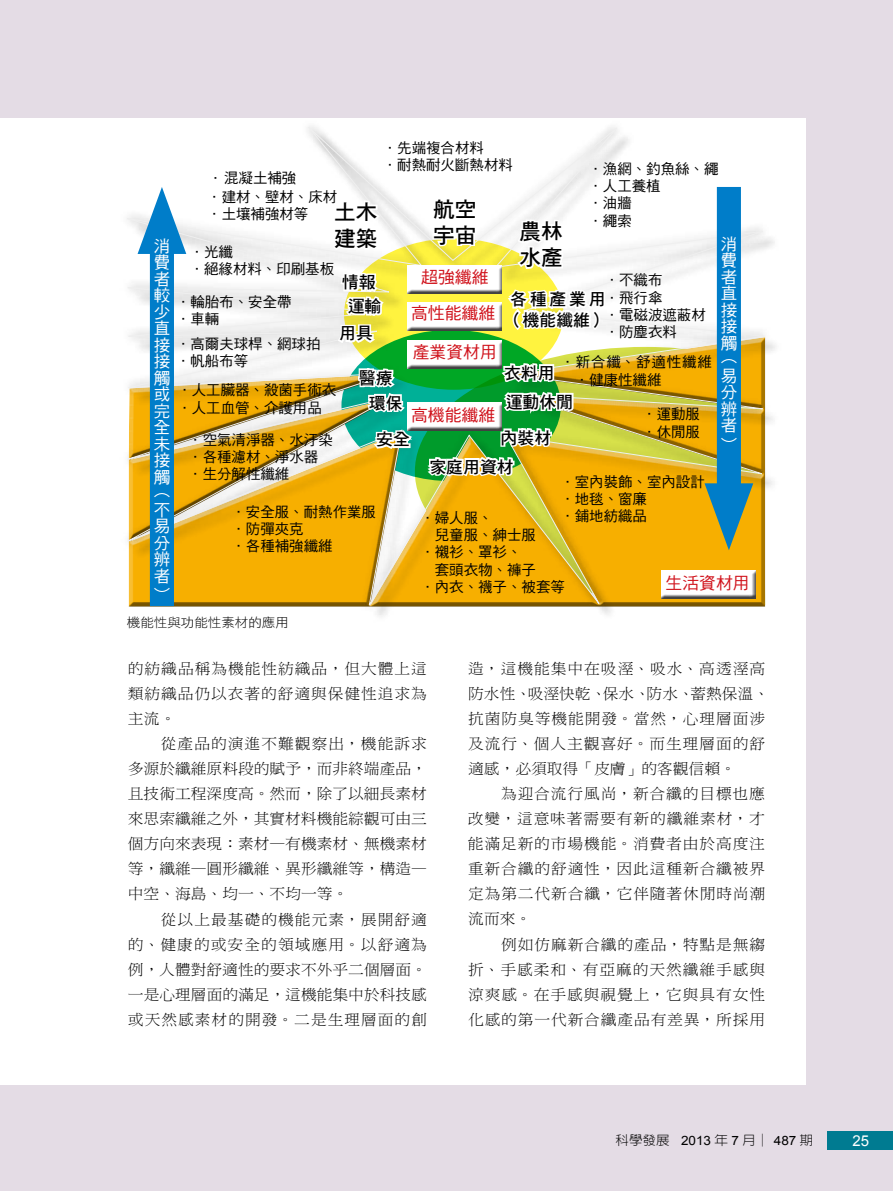
<style>
.page{position:relative;width:893px;height:1191px;background:#e4dce5}
.page>*{position:absolute;margin:0;border:0;box-sizing:border-box;transform-origin:0 0}
.t1{font:21.6px/26px "DF Hei Std W7";color:#000}
.t2{font:16.8px/29px "DF Hei Std W7";color:#000}
.t3{font:16.8px/35.8px "DF Hei Std W5";color:#d0121b;text-align:center}
.t4{font:16.8px/20.2px "DF Hei Std W7";letter-spacing:.165em;color:#000}
.t5{font:16.5px/16.5px "DF Hei Std W5";color:#fff;text-align:justify}
.t6{font:15px/25px "DF Ming Std W3";letter-spacing:.055em;color:#000;text-align:justify;scale:1.05 1}
.t7{font:15px "Arial";color:#fff}
.t8{font:14.4px/17.4px "DF Hei Std W5";color:#000}
.t9{font:14.4px/17.4px "DF Hei Std W5";letter-spacing:.06em;color:#000}
.t10{font:300 12.9px "AR New Hei B5";color:#000;scale:1.05 1}
.t11{font:12.9px "DF Hei Std W3";color:#000;scale:1.05 1}
.s1{font-family:"DF Hei Std W3";font-size:16.8px}
.s2{font-family:"Arial";font-weight:400}
</style>
<div class="page">
<div style="left:0;top:118px;width:805px;height:966px;background:#fff"></div>
<div style="left:828px;top:1131px;width:65px;height:18px;background:#007b91"></div>
<svg style="left:127px;top:126px;width:649px;height:485px"></svg>
<div style="left:150px;top:228px;width:24px;height:378px;background:#007dc9"></div>
<svg style="left:138px;top:187px;width:48px;height:67px"></svg>
<div style="left:717px;top:187px;width:24px;height:322px;background:#007dc9"></div>
<svg style="left:704px;top:483px;width:49px;height:67px"></svg>
<div style="left:407px;top:264px;width:97px;height:29px;background:#fff;opacity:.75"></div>
<div style="left:407px;top:265px;width:97px;height:29px;background:#000;opacity:.75"></div>
<div style="left:407px;top:300px;width:97px;height:29px;background:#fff33f"></div>
<div style="left:407px;top:301px;width:97px;height:29px;background:#000;opacity:.75"></div>
<div style="left:407px;top:339px;width:97px;height:29px;background:#00a725"></div>
<div style="left:407px;top:340px;width:97px;height:29px;background:#000;opacity:.75"></div>
<div style="left:660px;top:568px;width:97px;height:29px;background:#f7af00"></div>
<div style="left:660px;top:569px;width:97px;height:29px;background:#000;opacity:.75"></div>
<div style="left:407px;top:402px;width:97px;height:29px;background:#000;opacity:.75"></div>
<svg style="left:329px;top:196px;width:55px;height:56px"></svg>
<svg style="left:430px;top:195px;width:48px;height:53px"></svg>
<svg style="left:515px;top:216px;width:64px;height:56px"></svg>
<svg style="left:505px;top:281px;width:102px;height:53px"></svg>
<svg style="left:424px;top:354px;width:152px;height:125px"></svg>
<svg style="left:370px;top:428px;width:48px;height:23px"></svg>
<svg style="left:335px;top:271px;width:52px;height:74px"></svg>
<svg style="left:331px;top:363px;width:77px;height:52px"></svg>
<p class="t8" style="left:383px;top:139px;width:132px">．先端複合材料<br>．耐熱耐火斷熱材料</p>
<p class="t8" style="left:588px;top:159px;width:132px">．漁網、釣魚絲、繩．人工養植<br>．油牆　<br>．繩索</p>
<p class="t8" style="left:207px;top:168px;width:132px;line-height:19px"><span class="s1">．</span>混凝土補強　<br>．建材、壁材、床材</p>
<p class="t8" style="left:207px;top:205px;width:103px">．土壤補強材等</p>
<h1 class="t1" style="left:334px;top:199px;width:45px">土木建築</h1>
<h1 class="t1" style="left:433px;top:195px;width:45px">航空宇宙</h1>
<h1 class="t1" style="left:519px;top:218px;width:45px">農林水產</h1>
<p class="t4" style="left:506px;top:289px;width:103px">各種產業用（機能纖維）</p>
<p class="t2" style="left:504px;top:358px;width:71px">衣料用運動休閒</p>
<p class="t2" style="left:429px;top:423px;width:123px;text-indent:71px">內裝材家庭用資材</p>
<p class="t5" style="left:154px;top:237px;width:18px">消費者較少直接接觸或完全未接觸（不易分辨者）</p>
<p class="t5" style="left:721px;top:235px;width:18px">消費者直接接觸（易分辨者）</p>
<p class="t8" style="left:190px;top:243px;width:146px">．光纖<br>．絕緣材料、印刷基板</p>
<p class="t3" style="left:411px;top:259px;width:86px">超強纖維高性能纖維</p>
<p class="t3" style="left:413px;top:334px;width:86px">產業資材用</p>
<p class="t8" style="left:605px;top:271px;width:117px">．不織布<br>．飛行傘<br>．電磁波遮蔽材　．防塵衣料</p>
<p class="t9" style="left:560px;top:353px;width:153px">．新合纖、舒適性纖維　．健康性纖維</p>
<p class="t8" style="left:642px;top:405px;width:59px">．運動服．休閒服</p>
<p class="t8" style="left:560px;top:472px;width:146px">．室內裝飾、室內設計．地毯、窗廉</p>
<p class="t2" style="left:342px;top:267px;width:35px">情報</p>
<p class="t2" style="left:339px;top:319px;width:35px">用具</p>
<p class="t2" style="left:359px;top:365px;width:45px;line-height:24.9px;text-align:center">醫療環保</p>
<p class="t8" style="left:176px;top:292px;width:132px">．輪胎布、安全帶　．車輛</p>
<p class="t2" style="left:348px;top:291px;width:35px">運輸</p>
<p class="t8" style="left:176px;top:335px;width:146px">．高爾夫球桿、網球拍．帆船布等</p>
<p class="t8" style="left:177px;top:381px;width:160px">．人工臟器、殺菌手術衣．人工血管、介護用品</p>
<p class="t3" style="left:411px;top:396px;width:86px">高機能纖維</p>
<p class="t2" style="left:376px;top:424px;width:35px">安全</p>
<p class="t8" style="left:188px;top:430px;width:146px">．空氣清淨器、水汙染．各種濾材、淨水器．生分解性纖維</p>
<p class="t8" style="left:232px;top:502px;width:146px">．安全服、耐熱作業服．防彈夾克　<br>．各種補強纖維</p>
<p class="t8" style="left:420px;top:508px;width:74px">．婦人服、</p>
<p class="t8" style="left:560px;top:507px;width:88px">．鋪地紡織品</p>
<p class="t8" style="left:420px;top:526px;width:117px;text-indent:14px">兒童服、紳士服．襯衫、罩衫、</p>
<p class="t8" style="left:420px;top:560px;width:146px;text-indent:14px">套頭衣物、褲子<br>．內衣、襪子、被套等</p>
<p class="t3" style="left:665px;top:564px;width:86px">生活資材用</p>
<p class="t11" style="left:127px;top:615px;width:156px">機能性與功能性素材的應用</p>
<p class="t6" style="left:128px;top:655px;width:286px">的紡織品稱為機能性紡織品，但大體上這類紡織品仍以衣著的舒適與保健性追求為主流。</p>
<p class="t6" style="left:128px;top:731px;width:286px;text-indent:33px">從產品的演進不難觀察出，機能訴求多源於纖維原料段的賦予，而非終端產品，且技術工程深度高。然而，除了以細長素材來思索纖維之外，其實材料機能綜觀可由三個方向來表現：素材—有機素材、無機素材等，纖維—圓形纖維、異形纖維等，構造—中空、海島、均一、不均一等。</p>
<p class="t6" style="left:128px;top:906px;width:286px;text-indent:33px">從以上最基礎的機能元素，展開舒適的、健康的或安全的領域應用。以舒適為例，人體對舒適性的要求不外乎二個層面。一是心理層面的滿足，這機能集中於科技感或天然感素材的開發。二是生理層面的創</p>
<p class="t6" style="left:468px;top:655px;width:288px;text-align:left">造，這機能集中在吸溼、吸水、高透溼高防水性、吸溼快乾、保水、防水、蓄熱保溫、抗菌防臭等機能開發。當然，心理層面涉及流行、個人主觀喜好。而生理層面的舒適感，必須取得「皮膚」的客觀信賴。</p>
<p class="t6" style="left:468px;top:781px;width:285px;text-indent:33px">為迎合流行風尚，新合纖的目標也應改變，這意味著需要有新的纖維素材，才能滿足新的市場機能。消費者由於高度注重新合纖的舒適性，因此這種新合纖被界定為第二代新合纖，它伴隨著休閒時尚潮流而來。</p>
<p class="t6" style="left:468px;top:931px;width:284px;text-indent:33px">例如仿麻新合纖的產品，特點是無縐折、手感柔和、有亞麻的天然纖維手感與涼爽感。在手感與視覺上，它與具有女性化感的第一代新合纖產品有差異，所採用</p>
<p class="t10" style="left:615px;top:1133px;width:190px">科學發展 <span class="s2">2013</span> 年 <span class="s2">7</span> 月│ <span class="s2">487</span> 期</p>
<p class="t7" style="left:852px;top:1131px;width:18px">25</p>
</div>
